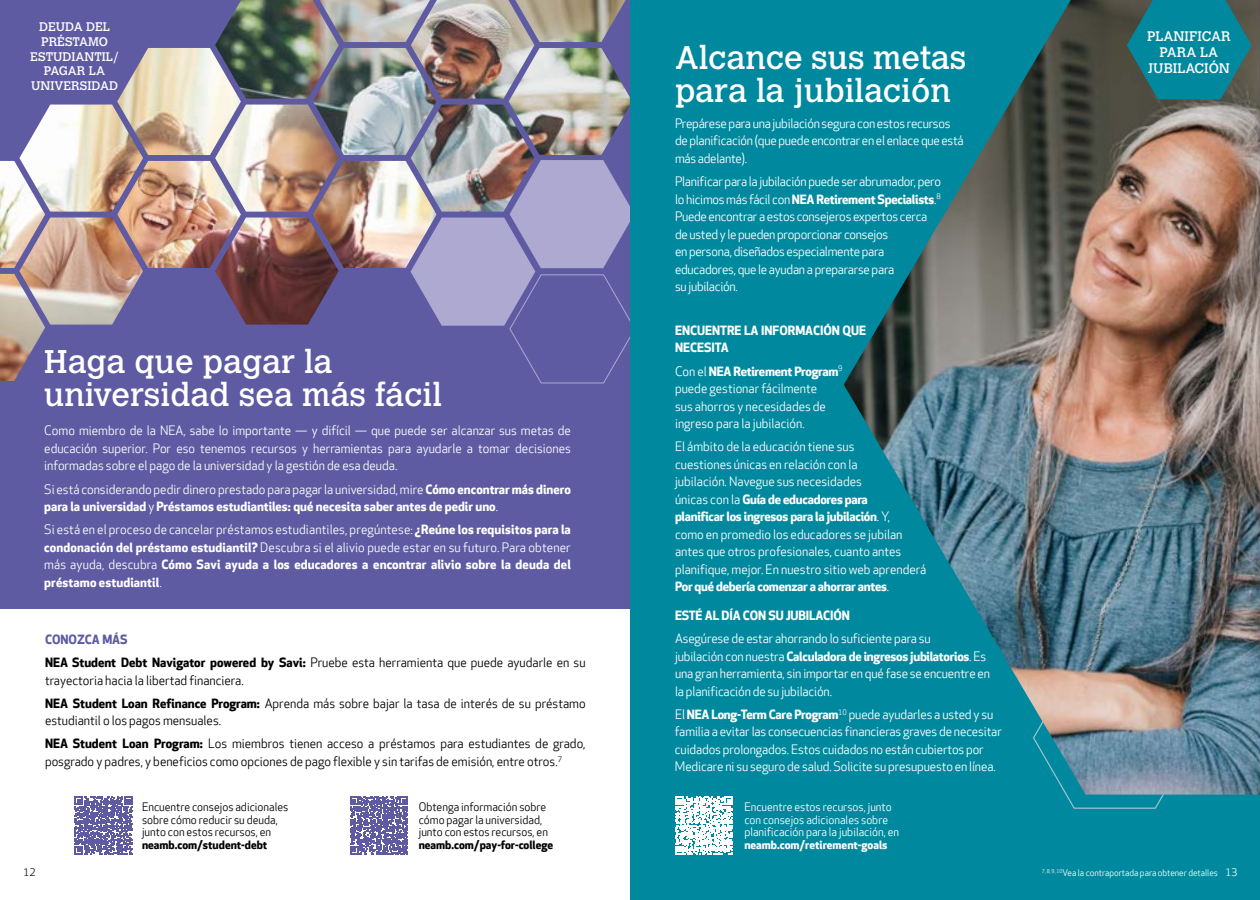
<style>
.page{position:relative;width:1260px;height:900px;background:#fff}
.page>*{position:absolute;margin:0;border:0;box-sizing:border-box;transform-origin:0 0}
.t1{font:32.5px/32.5px "Calvert MT Std";color:#fff}
.t2{font:13.75px/16.2px "Calvert MT Std";color:#fff;text-align:center}
.t3{font:12.5px/17.5px "Apex New";letter-spacing:-.01em;color:#fff}
.t4{font:700 12.5px/17.5px "Apex New";color:#fff}
.t5{font:12.5px/23.1px "Apex New";color:#000}
.t6{font:12.38px/14.6px "Calvert MT Std";color:#fff;text-align:center}
.t7{font:11.25px/12.5px "Apex New";color:#000}
.t8{font:11.25px/12.5px "Apex New";color:#fff}
.t9{font:700 11.25px "Apex New";color:#000}
.t10{font:700 11.25px "Apex New";color:#fff}
.t11{font:10px "Apex New";color:#000}
.t12{font:8.75px "Apex New";color:#fff}
.s1{font-weight:400}
.s2{font-weight:700;color:#5f5ba2}
.s3{font-weight:700}
.s4{font-size:10px}
</style>
<div class="page">
<div style="left:0;top:0;width:630px;height:608px;background:#5f5ba2"></div>
<svg style="left:75px;top:797px;width:57px;height:57px"></svg>
<svg style="left:350px;top:797px;width:58px;height:57px"></svg>
<img style="left:215px;top:0;width:415px;height:160px">
<img style="left:0;top:48px;width:437px;height:333px">
<svg style="left:411px;top:160px;width:219px;height:224px"></svg>
<div style="left:630px;top:0;width:630px;height:900px;background:#00899e"></div>
<svg style="left:1066px;top:795px;width:98px;height:14px"></svg>
<svg style="left:675px;top:797px;width:58px;height:57px"></svg>
<img style="left:844px;top:0;width:416px;height:795px">
<svg style="left:1127px;top:0;width:125px;height:99px"></svg>
<svg style="left:0;top:48px;width:148px;height:112px"></svg>
<p class="t6" style="left:30px;top:20px;width:90px">DEUDA DEL<br>PRÉSTAMO<br>ESTUDIANTIL/<br>PAGAR LA<br>UNIVERSIDAD</p>
<h1 class="t1" style="left:44px;top:346px;width:399px">Haga que pagar la universidad sea más fácil</h1>
<p class="t3" style="left:44px;top:423px;width:528px;text-align:justify">Como miembro de la NEA, sabe lo importante — y difícil — que puede ser alcanzar sus metas de educación superior. Por eso tenemos recursos y herramientas para ayudarle a tomar decisiones informadas sobre el pago de la universidad y la gestión de esa deuda.</p>
<p class="t4" style="left:44px;top:481px;width:528px"><span class="s1">Si está considerando pedir dinero prestado para pagar la universidad, mire</span> Cómo encontrar más dinero para la universidad <span class="s1">y</span> Préstamos estudiantiles: qué necesita saber antes de pedir uno<span class="s1">.</span></p>
<p class="t4" style="left:44px;top:521px;width:528px;text-align:justify"><span class="s1">Si está en el proceso de cancelar préstamos estudiantiles, pregúntese:</span> ¿Reúne los requisitos para la condonación del préstamo estudiantil? <span class="s1">Descubra si el alivio puede estar en su futuro. Para obtener más ayuda, descubra</span> Cómo Savi ayuda a los educadores a encontrar alivio sobre la deuda del préstamo estudiantil<span class="s1">.</span></p>
<p class="t11" style="left:23px;top:866px;width:14px">12</p>
<p class="t5" style="left:45px;top:628px;width:542px"><span class="s2">CONOZCA MÁS<br></span><span class="s3">NEA Student Debt Navigator powered by Savi:</span> Pruebe esta herramienta que puede ayudarle en su</p>
<p class="t5" style="left:45px;top:669px;width:542px">trayectoria hacia la libertad financiera.<br><span class="s3">NEA Student Loan Refinance Program:</span> Aprenda más sobre bajar la tasa de interés de su préstamo</p>
<p class="t5" style="left:45px;top:710px;width:542px">estudiantil o los pagos mensuales.<br><span class="s3">NEA Student Loan Program:</span> Los miembros tienen acceso a préstamos para estudiantes de grado,</p>
<p class="t5" style="left:45px;top:750px;width:519px">posgrado y padres, y beneficios como opciones de pago flexible y sin tarifas de emisión, entre otros.<sup>7</sup></p>
<p class="t7" style="left:142px;top:801px;width:148px">Encuentre consejos adicionales sobre cómo reducir su deuda, junto con estos recursos, en</p>
<p class="t9" style="left:142px;top:838px;width:127px">neamb.com/student-debt</p>
<p class="t7" style="left:419px;top:801px;width:131px">Obtenga información sobre cómo pagar la universidad, junto con estos recursos, en</p>
<p class="t9" style="left:419px;top:838px;width:136px">neamb.com/pay-for-college</p>
<h1 class="t1" style="left:675px;top:42px;width:293px">Alcance sus metas para la jubilación</h1>
<p class="t3" style="left:675px;top:115px;width:290px">Prepárese para una jubilación segura con estos recursos de planificación (que puede encontrar en el enlace que está más adelante).</p>
<p class="t3" style="left:675px;top:173px;width:268px">Planificar para la jubilación puede ser abrumador, pero lo hicimos más fácil con <span class="s3">NEA Retirement Specialists</span>.<sup>8<br></sup>Puede encontrar a estos consejeros expertos cerca de usted y le pueden proporcionar consejos<br>en persona, diseñados especialmente para educadores, que le ayudan a prepararse para<br>su jubilación.</p>
<p class="t4" style="left:675px;top:322px;width:193px">ENCUENTRE LA INFORMACIÓN QUE<br>NECESITA</p>
<p class="t3" style="left:675px;top:363px;width:169px">Con el <span class="s3">NEA Retirement Program</span><sup>9 </sup>puede gestionar fácilmente<br>sus ahorros y necesidades de ingreso para la jubilación.</p>
<p class="t3" style="left:675px;top:438px;width:253px">El ámbito de la educación tiene sus<br>cuestiones únicas en relación con la<br>jubilación. Navegue sus necesidades<br>únicas con la <span class="s3">Guía de educadores para<br>planificar los ingresos para la jubilación</span>. Y,<br>como en promedio los educadores se jubilan antes que otros profesionales, cuanto antes planifique, mejor. En nuestro sitio web aprenderá <span class="s3">Por qué debería comenzar a ahorrar antes</span>.</p>
<p class="t4" style="left:675px;top:607px;width:176px">ESTÉ AL DÍA CON SU JUBILACIÓN</p>
<p class="t3" style="left:675px;top:630px;width:317px">Asegúrese de estar ahorrando lo suficiente para su<br>jubilación con nuestra <span class="s3">Calculadora de ingresos jubilatorios</span>. Es una gran herramienta, sin importar en qué fase se encuentre en la planificación de su jubilación.</p>
<p class="t3" style="left:675px;top:706px;width:328px">El <span class="s3">NEA Long-Term Care Program</span><sup>10</sup> puede ayudarles a usted y su familia a evitar las consecuencias financieras graves de necesitar cuidados prolongados. Estos cuidados no están cubiertos por Medicare ni su seguro de salud. Solicite su presupuesto en línea.</p>
<p class="t8" style="left:744px;top:801px;width:156px">Encuentre estos recursos, junto con consejos adicionales sobre planificación para la jubilación, en</p>
<p class="t10" style="left:744px;top:838px;width:145px">neamb.com/retirement-goals</p>
<p class="t2" style="left:1147px;top:28px;width:85px">PLANIFICAR<br>PARA LA<br>JUBILACIÓN</p>
<p class="t12" style="left:1042px;top:868px;width:197px"><sup>7,</sup> <sup>8,</sup> <sup>9,</sup> <sup>10</sup>Vea la contraportada para obtener detalles <span class="s4">13</span></p>
</div>
